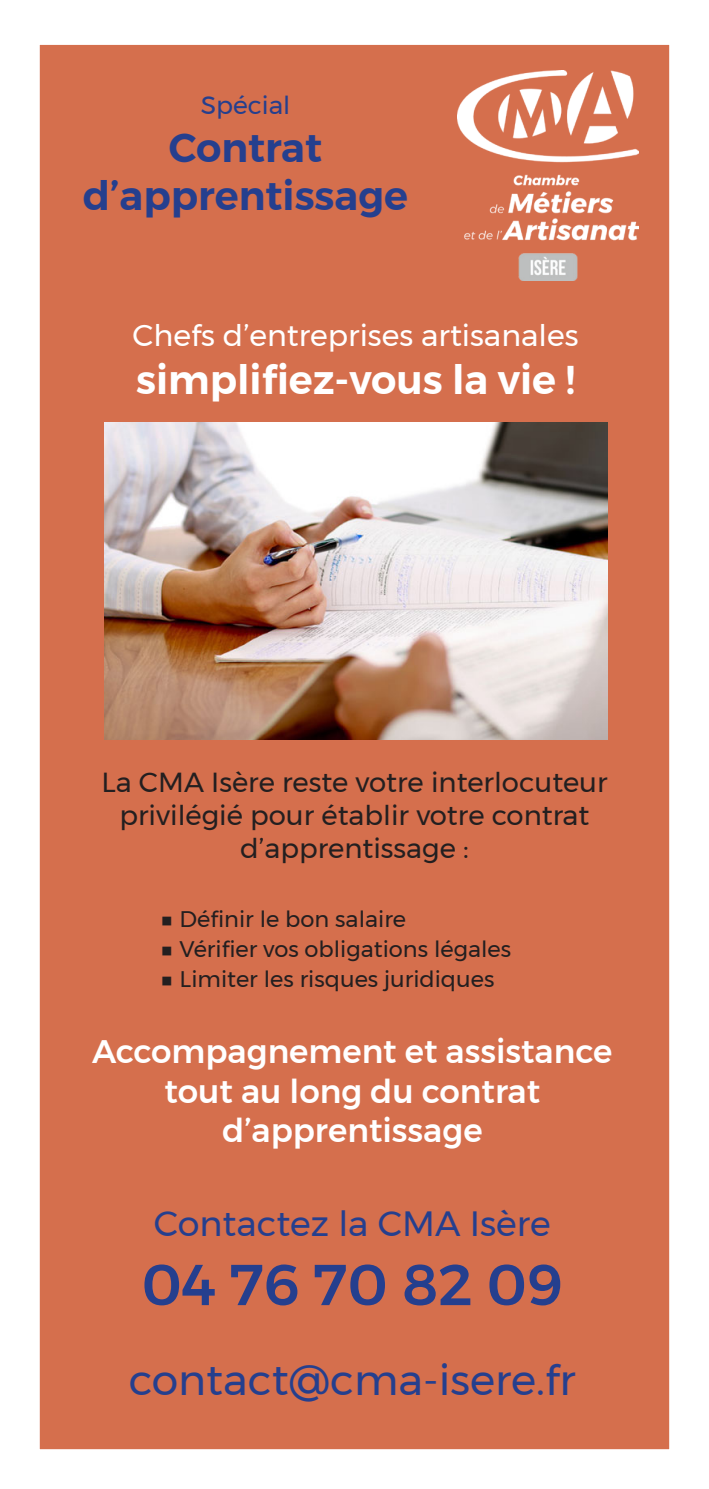
<style>
.page{position:relative;width:709px;height:1489px;background:#fff}
.page>*{position:absolute;margin:0;border:0;box-sizing:border-box;transform-origin:0 0}
.t1{font:500 57.5px "Montserrat";color:#253f8e}
.t2{font:42.5px "Montserrat";color:#253f8e}
.t3{font:600 40px "Montserrat";color:#253f8e}
.t4{font:600 40px "Montserrat";color:#fff}
.t5{font:35px "Montserrat";color:#253f8e}
.t6{font:500 32.5px "Montserrat";color:#fff}
.t7{font:30px "Montserrat";color:#fff}
.t8{font:27.5px/33px "Montserrat";color:#231f20;text-align:center}
.t9{font:25px "Montserrat";color:#253f8e}
.t10{font:22.5px "Montserrat";color:#231f20}
</style>
<div class="page">
<div style="left:20px;top:25px;width:669px;height:1443px;background:#d56f4d"></div>
<div style="left:0;top:5px;width:709px;height:1483px;border:40px solid #fff"></div>
<img style="left:458px;top:71px;width:180px;height:209px">
<img style="left:104px;top:423px;width:503px;height:316px">
<p class="t9" style="left:201px;top:86px;width:91px">Spécial</p>
<p class="t3" style="left:169px;top:116px;width:155px">Contrat</p>
<p class="t3" style="left:83px;top:164px;width:327px">d’apprentissage</p>
<p class="t7" style="left:132px;top:312px;width:447px">Chefs d’entreprises artisanales</p>
<p class="t4" style="left:136px;top:348px;width:440px">simplifiez-vous la vie !</p>
<p class="t8" style="left:101px;top:765px;width:507px">La CMA Isère reste votre interlocuteur privilégié pour établir votre contrat d’apprentissage :</p>
<p class="t10" style="left:160px;top:901px;width:247px">■ Définir le bon salaire</p>
<p class="t10" style="left:160px;top:931px;width:352px">■ Vérifier vos obligations légales</p>
<p class="t10" style="left:160px;top:961px;width:336px">■ Limiter les risques juridiques</p>
<p class="t6" style="left:92px;top:1026px;width:521px">Accompagnement et assistance</p>
<p class="t6" style="left:164px;top:1065px;width:377px">tout au long du contrat</p>
<p class="t6" style="left:222px;top:1104px;width:262px">d’apprentissage</p>
<p class="t5" style="left:154px;top:1196px;width:398px">Contactez la CMA Isère</p>
<p class="t1" style="left:141px;top:1239px;width:423px">04 76 70 82 09</p>
<p class="t2" style="left:129px;top:1347px;width:448px">contact@cma-isere.fr</p>
</div>
